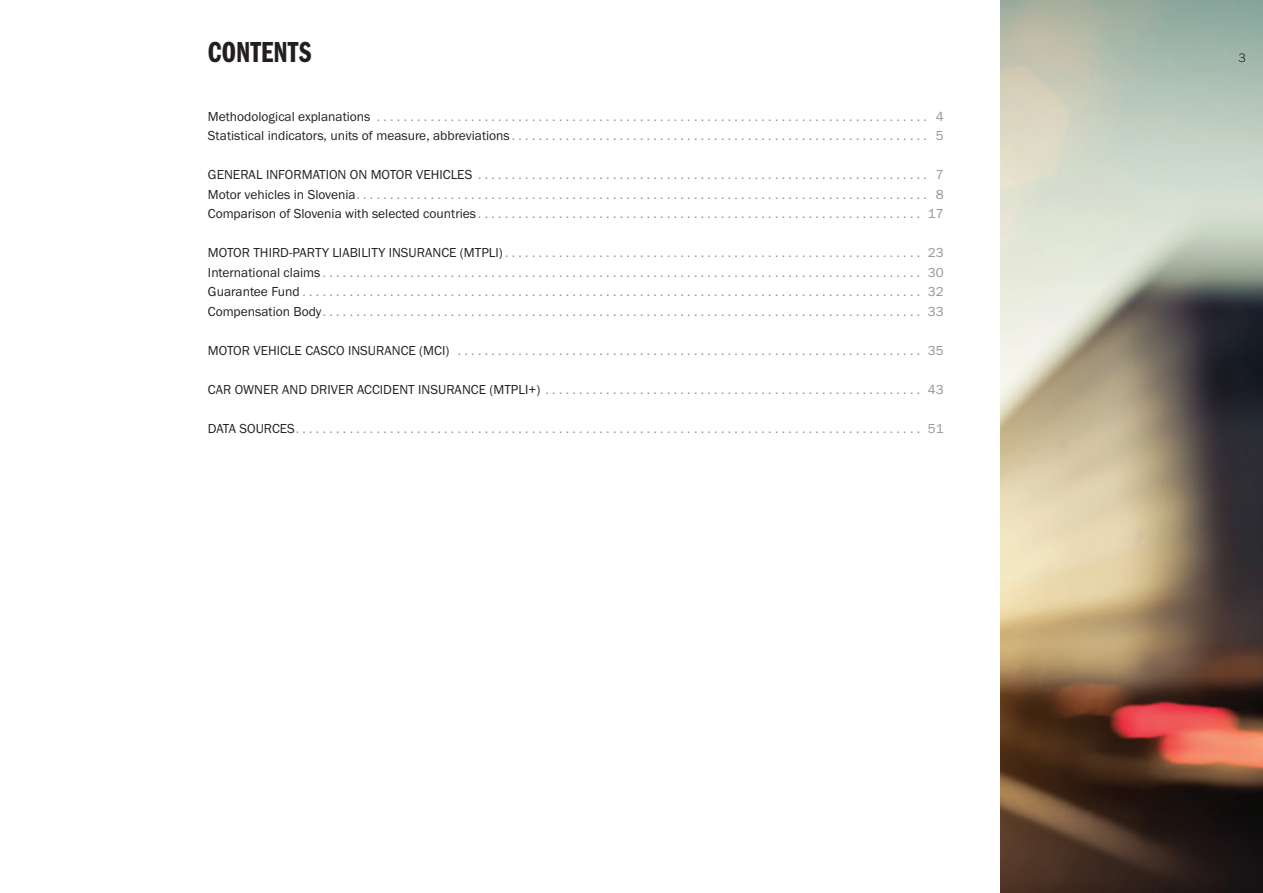
<style>
.page{position:relative;width:1263px;height:893px;background:#fff}
.page>*{position:absolute;margin:0;border:0;box-sizing:border-box;transform-origin:0 0}
.t1{font:30px "Franklin Gothic URW Com Dem";color:#231f20}
.t2{font:13.5px/19.5px "Franklin Gothic URW Boo";color:#939598;text-align:justify}
.t3{font:300 12.75px "Franklin Gothic URW";color:#231f20}
.s1{color:#231f20}
</style>
<div class="page">
<img style="left:1001px;top:0;width:262px;height:893px">
<h1 class="t1" style="left:208px;top:35px;width:105px">CONTENTS</h1>
<p class="t3" style="left:1238px;top:50px;width:9px">3</p>
<p class="t2" style="left:208px;top:106px;width:737px"><span class="s1">Methodological explanations</span> . . . . . . . . . . . . . . . . . . . . . . . . . . . . . . . . . . . . . . . . . . . . . . . . . . . . . . . . . . . . . . . . . . . . . . . . . . . . . . . . . . 4<br><span class="s1">Statistical indicators, units of measure, abbreviations</span> . . . . . . . . . . . . . . . . . . . . . . . . . . . . . . . . . . . . . . . . . . . . . . . . . . . . . . . . . . . . . . 5</p>
<p class="t2" style="left:208px;top:165px;width:737px"><span class="s1">GENERAL INFORMATION ON MOTOR VEHICLES</span> . . . . . . . . . . . . . . . . . . . . . . . . . . . . . . . . . . . . . . . . . . . . . . . . . . . . . . . . . . . . . . . . . . . 7<br><span class="s1">Motor vehicles in Slovenia</span> . . . . . . . . . . . . . . . . . . . . . . . . . . . . . . . . . . . . . . . . . . . . . . . . . . . . . . . . . . . . . . . . . . . . . . . . . . . . . . . . . . . . . 8<br><span class="s1">Comparison of Slovenia with selected countries</span> . . . . . . . . . . . . . . . . . . . . . . . . . . . . . . . . . . . . . . . . . . . . . . . . . . . . . . . . . . . . . . . . . . 17</p>
<p class="t2" style="left:208px;top:243px;width:737px"><span class="s1">MOTOR THIRD-PARTY LIABILITY INSURANCE (MTPLI)</span> . . . . . . . . . . . . . . . . . . . . . . . . . . . . . . . . . . . . . . . . . . . . . . . . . . . . . . . . . . . . . . 23<br><span class="s1">International claims</span> . . . . . . . . . . . . . . . . . . . . . . . . . . . . . . . . . . . . . . . . . . . . . . . . . . . . . . . . . . . . . . . . . . . . . . . . . . . . . . . . . . . . . . . . . 30<br><span class="s1">Guarantee Fund</span> . . . . . . . . . . . . . . . . . . . . . . . . . . . . . . . . . . . . . . . . . . . . . . . . . . . . . . . . . . . . . . . . . . . . . . . . . . . . . . . . . . . . . . . . . . . . 32<br><span class="s1">Compensation Body</span> . . . . . . . . . . . . . . . . . . . . . . . . . . . . . . . . . . . . . . . . . . . . . . . . . . . . . . . . . . . . . . . . . . . . . . . . . . . . . . . . . . . . . . . . . 33</p>
<p class="t2" style="left:208px;top:340px;width:737px"><span class="s1">MOTOR VEHICLE CASCO INSURANCE (MCI)</span> . . . . . . . . . . . . . . . . . . . . . . . . . . . . . . . . . . . . . . . . . . . . . . . . . . . . . . . . . . . . . . . . . . . . . 35</p>
<p class="t2" style="left:208px;top:379px;width:737px"><span class="s1">CAR OWNER AND DRIVER ACCIDENT INSURANCE (MTPLI+)</span> . . . . . . . . . . . . . . . . . . . . . . . . . . . . . . . . . . . . . . . . . . . . . . . . . . . . . . . . 43</p>
<p class="t2" style="left:208px;top:418px;width:737px"><span class="s1">DATA SOURCES</span> . . . . . . . . . . . . . . . . . . . . . . . . . . . . . . . . . . . . . . . . . . . . . . . . . . . . . . . . . . . . . . . . . . . . . . . . . . . . . . . . . . . . . . . . . . . . . 51</p>
</div>
